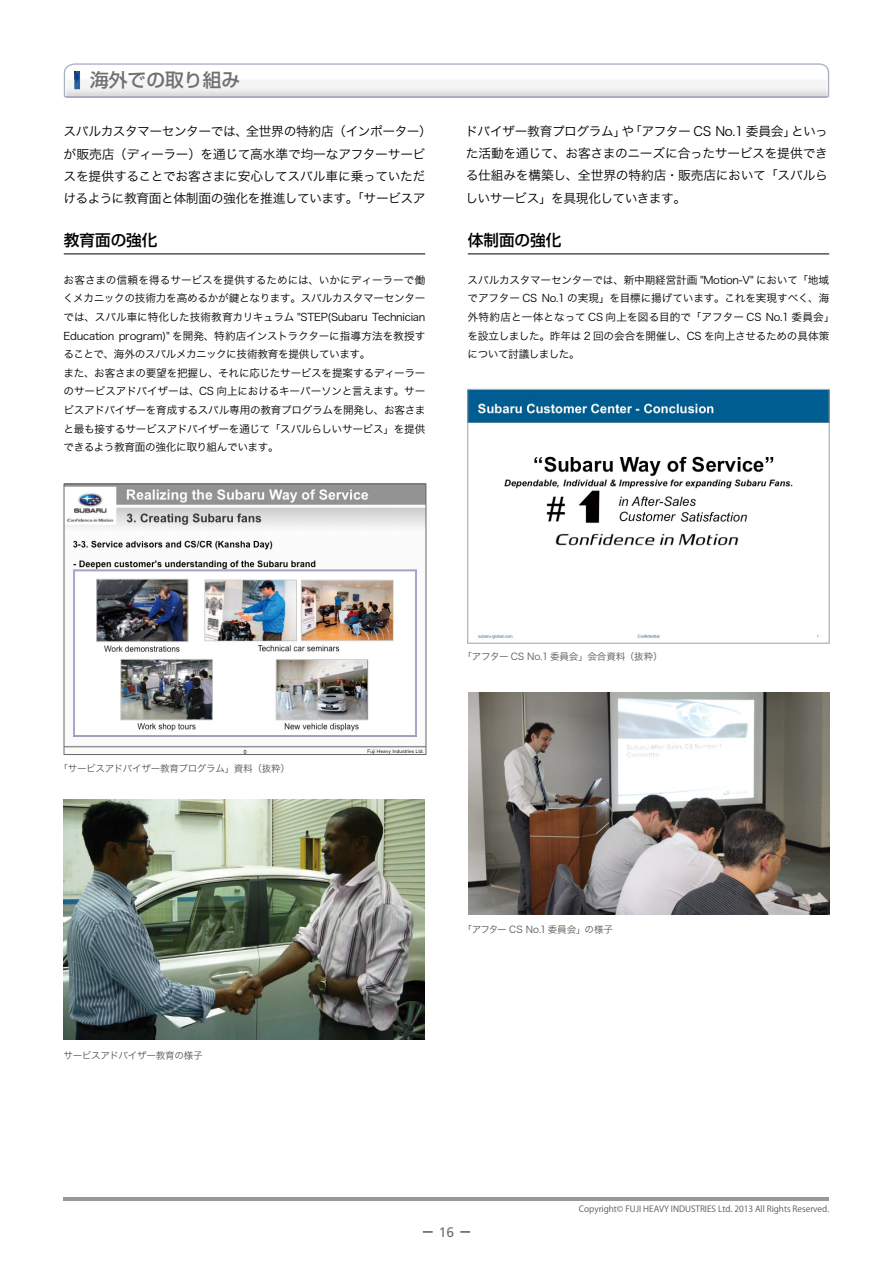
<style>
.page{position:relative;width:893px;height:1263px;background:#fff}
.page>*{position:absolute;margin:0;border:0;box-sizing:border-box;transform-origin:0 0}
.t1{font:500 18.75px "Shin Go Pro";color:#727171}
.t2{font:500 15.6px "Shin Go Pro";color:#000}
.t3{font:13.8px "Frutiger";color:#727171}
.t4{font:12.75px/22.4px "Hira Kaku Pro W3";letter-spacing:-.03em;color:#000}
.t5{font:10.65px/18.6px "Hira Kaku Pro W3";letter-spacing:-.02em;color:#000}
.t6{font:9.6px "Hira Kaku Pro W3";letter-spacing:-.025em;color:#595757}
.t7{font:9.6px "Hira Kaku Pro W3";letter-spacing:-.005em;color:#595757}
.t8{font:8.55px "Koz Go Pro";color:#595757}
</style>
<div class="page">
<hr style="left:64px;top:1198px;width:765px;height:3px;background:#9a9899">
<svg style="left:64px;top:63px;width:765px;height:34px"></svg>
<hr style="left:64px;top:254px;width:361px;height:1px;background:#000">
<hr style="left:468px;top:254px;width:361px;height:1px;background:#000">
<img style="left:64px;top:800px;width:361px;height:239px">
<img style="left:66px;top:486px;width:358px;height:267px">
<div style="left:64px;top:484px;width:362px;height:271px;border:1px solid #676666"></div>
<img style="left:467px;top:390px;width:363px;height:251px">
<img style="left:468px;top:692px;width:361px;height:222px">
<h1 class="t1" style="left:90px;top:65px;width:152px">海外での取り組み</h1>
<p class="t4" style="left:63px;top:119px;width:370px">スバルカスタマーセンターでは、全世界の特約店（インポーター）が販売店（ディーラー）を通じて高水準で均一なアフターサービスを提供することでお客さまに安心してスバル車に乗っていただけるように教育面と体制面の強化を推進しています。「サービスア</p>
<p class="t4" style="left:465px;top:119px;width:364px;text-align:justify">ドバイザー教育プログラム」や「アフター CS No.1 委員会」といった活動を通じて、お客さまのニーズに合ったサービスを提供できる仕組みを構築し、全世界の特約店・販売店において「スバルらしいサービス」を具現化していきます。</p>
<h2 class="t2" style="left:64px;top:227px;width:95px">教育面の強化</h2>
<h2 class="t2" style="left:468px;top:227px;width:95px">体制面の強化</h2>
<p class="t5" style="left:63px;top:270px;width:364px">お客さまの信頼を得るサービスを提供するためには、いかにディーラーで働くメカニックの技術力を高めるかが鍵となります。スバルカスタマーセンターでは、スバル車に特化した技術教育カリキュラム "STEP(Subaru Technician Education program)" を開発、特約店インストラクターに指導方法を教授することで、海外のスバルメカニックに技術教育を提供しています。<br>また、お客さまの要望を把握し、それに応じたサービスを提案するディーラーのサービスアドバイザーは、CS 向上におけるキーパーソンと言えます。サービスアドバイザーを育成するスバル専用の教育プログラムを開発し、お客さまと最も接するサービスアドバイザーを通じて「スバルらしいサービス」を提供できるよう教育面の強化に取り組んでいます。</p>
<p class="t5" style="left:467px;top:270px;width:369px">スバルカスタマーセンターでは、新中期経営計画 "Motion-V" において「地域でアフター CS No.1 の実現」を目標に揚げています。これを実現すべく、海外特約店と一体となって CS 向上を図る目的で「アフター CS No.1 委員会」を設立しました。昨年は 2 回の会合を開催し、CS を向上させるための具体策について討議しました。</p>
<p class="t6" style="left:59px;top:759px;width:233px">「サービスアドバイザー教育プログラム」資料（抜粋）</p>
<p class="t6" style="left:64px;top:1047px;width:141px">サービスアドバイザー教育の様子</p>
<p class="t6" style="left:463px;top:648px;width:202px">「アフター CS No.1 委員会」会合資料（抜粋）</p>
<p class="t7" style="left:463px;top:921px;width:152px">「アフター CS No.1委員会」の様子</p>
<p class="t3" style="left:439px;top:1224px;width:17px">16</p>
<p class="t8" style="left:579px;top:1203px;width:252px">Copyright© FUJI HEAVY INDUSTRIES Ltd. 2013 All Rights Reserved.</p>
</div>
